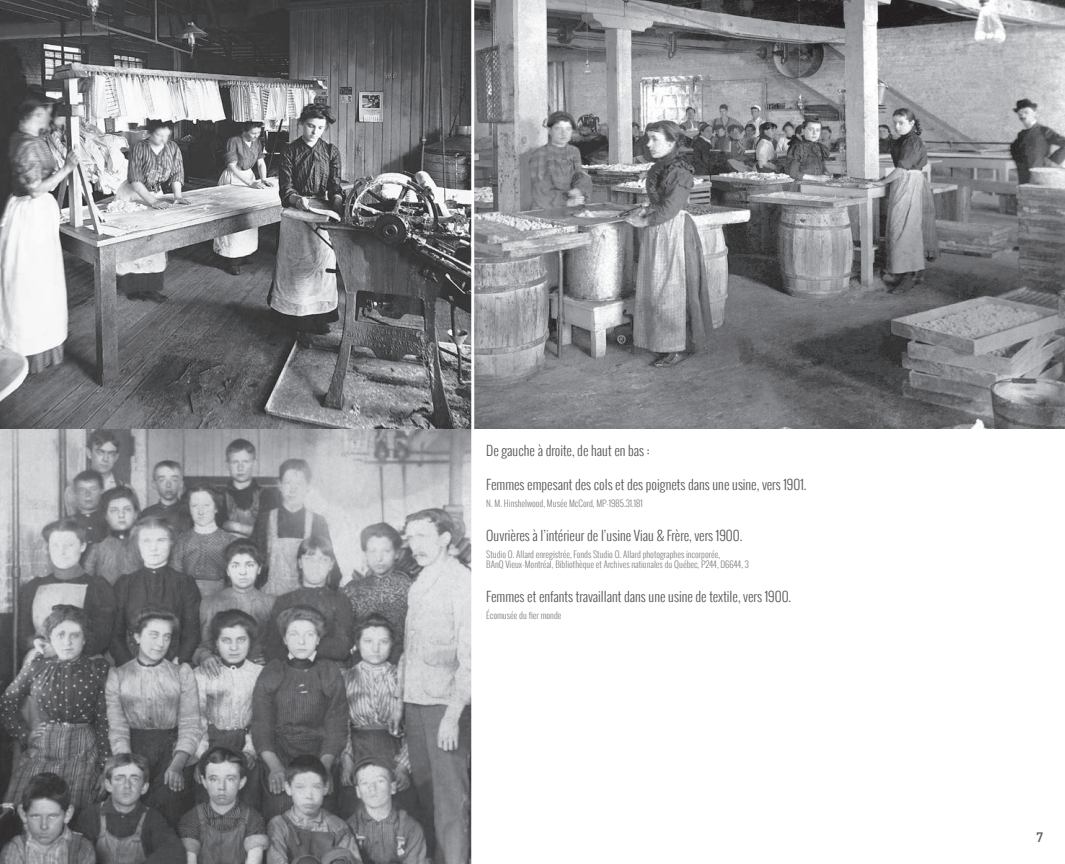
<style>
.page{position:relative;width:1065px;height:864px;background:#fff}
.page>*{position:absolute;margin:0;border:0;box-sizing:border-box;transform-origin:0 0}
.t1{font:300 13.5px "Oswald";color:#57585a}
.t2{font:500 13.5px "DIN";color:#57585a}
.t3{font:300 9px/10.8px "Oswald";color:#808285}
</style>
<div class="page">
<img style="left:474px;top:0;width:590px;height:428px">
<img style="left:0;top:0;width:471px;height:864px">
<h1 class="t1" style="left:486px;top:441px;width:165px">De gauche à droite, de haut en bas :</h1>
<h1 class="t1" style="left:486px;top:475px;width:321px">Femmes empesant des cols et des poignets dans une usine, vers 1901.</h1>
<p class="t3" style="left:486px;top:498px;width:158px">N. M. Hinshelwood, Musée McCord, MP-1985.31.181</p>
<h1 class="t1" style="left:486px;top:525px;width:257px">Ouvrières à l’intérieur de l’usine Viau &amp; Frère, vers 1900.</h1>
<p class="t3" style="left:486px;top:548px;width:264px">Studio O. Allard enregistrée, Fonds Studio O. Allard photographes incorporée,<br>BAnQ Vieux-Montréal, Bibliothèque et Archives nationales du Québec, P244, D6644, 3</p>
<h1 class="t1" style="left:486px;top:587px;width:306px">Femmes et enfants travaillant dans une usine de textile, vers 1900.</h1>
<p class="t3" style="left:486px;top:610px;width:77px">Écomusée du fier monde</p>
<h1 class="t2" style="left:1035px;top:829px;width:9px">7</h1>
</div>
